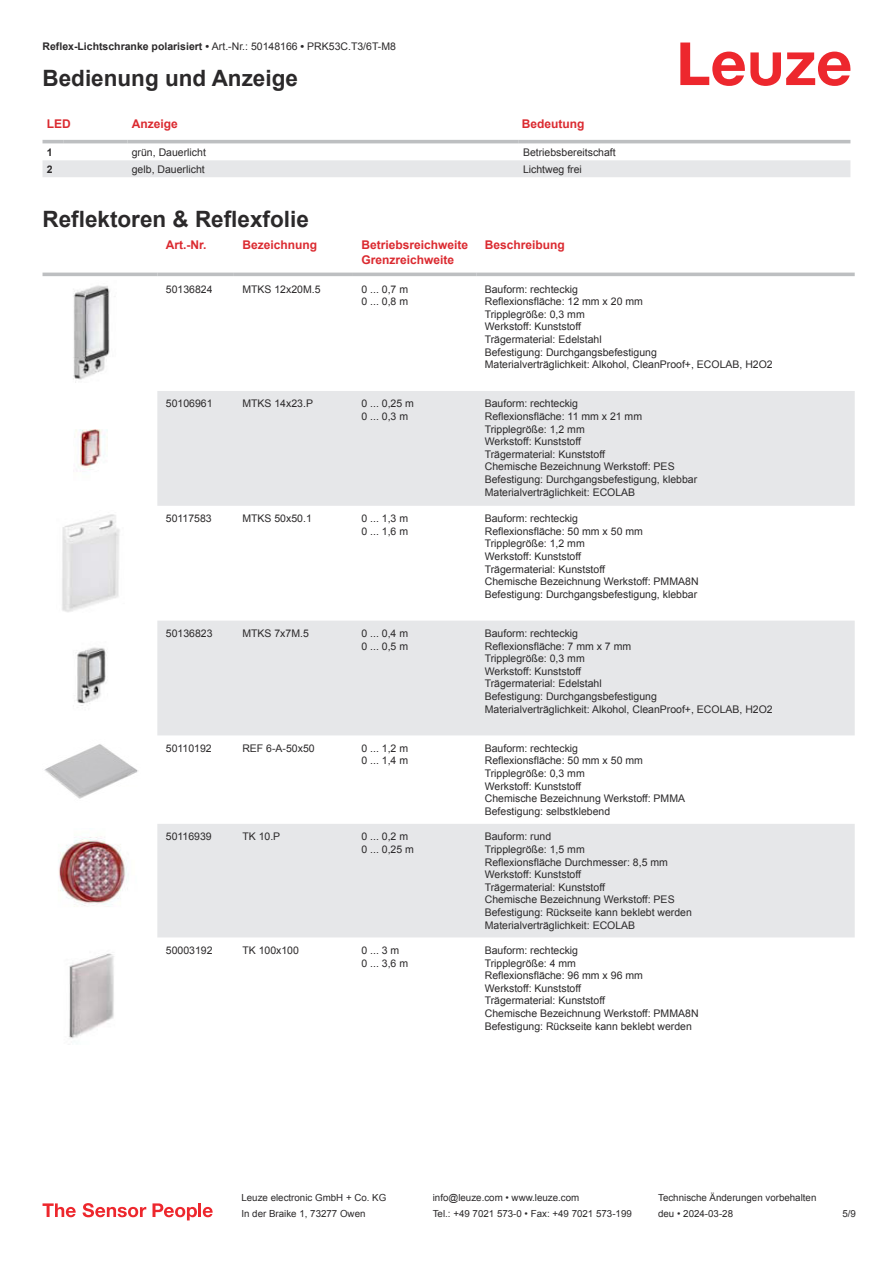
<style>
.page{position:relative;width:893px;height:1263px;background:#fff}
.page>*{position:absolute;margin:0;border:0;box-sizing:border-box;transform-origin:0 0}
.t1{font:700 22.5px "Arial";color:#2b292a}
.t2{font:700 12px/14.4px "Arial";color:#db2a30}
.t3{font:10.5px/12.6px "Arial";color:#2b292a}
.t4{font:700 10.5px "Arial";color:#2b292a}
.t5{font:9.75px "Arial";color:#2b292a}
.s1{font-weight:400}
</style>
<div class="page">
<svg style="left:680px;top:43px;width:170px;height:43px"></svg>
<svg style="left:43px;top:143px;width:807px;height:34px"></svg>
<hr style="left:43px;top:140px;width:21px;height:3px;background:#bdbfc1">
<hr style="left:64px;top:140px;width:64px;height:3px;background:#bdbfc1">
<hr style="left:128px;top:140px;width:391px;height:3px;background:#bdbfc1">
<hr style="left:519px;top:140px;width:331px;height:3px;background:#bdbfc1">
<svg style="left:157px;top:391px;width:698px;height:546px;fill:#e6e7e9"></svg>
<hr style="left:43px;top:273px;width:114px;height:3px;background:#bdbfc1">
<hr style="left:157px;top:273px;width:77px;height:3px;background:#bdbfc1">
<hr style="left:234px;top:273px;width:119px;height:3px;background:#bdbfc1">
<hr style="left:353px;top:273px;width:123px;height:3px;background:#bdbfc1">
<hr style="left:476px;top:273px;width:379px;height:3px;background:#bdbfc1">
<img style="left:73px;top:285px;width:37px;height:98px">
<img style="left:75px;top:429px;width:33px;height:42px">
<img style="left:62px;top:514px;width:58px;height:98px">
<img style="left:76px;top:647px;width:31px;height:59px">
<img style="left:44px;top:744px;width:94px;height:55px">
<img style="left:58px;top:837px;width:69px;height:70px">
<img style="left:69px;top:953px;width:45px;height:86px">
<svg style="left:43px;top:1203px;width:33px;height:14px"></svg>
<svg style="left:83px;top:1203px;width:63px;height:14px"></svg>
<svg style="left:153px;top:1203px;width:44px;height:17px"></svg>
<hr style="left:198px;top:1203px;width:3px;height:14px;background:#ed272d">
<svg style="left:203px;top:1207px;width:10px;height:10px"></svg>
<p class="t4" style="left:43px;top:43px;width:355px">Reflex-Lichtschranke polarisiert • <span class="s1">Art.-Nr.: 50148166</span> • <span class="s1">PRK53C.T3/6T-M8</span></p>
<h1 class="t1" style="left:43px;top:70px;width:257px">Bedienung und Anzeige</h1>
<p class="t2" style="left:47px;top:117px;width:25px">LED</p>
<p class="t2" style="left:132px;top:117px;width:48px">Anzeige</p>
<p class="t2" style="left:522px;top:117px;width:64px">Bedeutung</p>
<p class="t4" style="left:47px;top:148px;width:7px">1</p>
<p class="t3" style="left:132px;top:147px;width:76px">grün, Dauerlicht</p>
<p class="t3" style="left:523px;top:147px;width:94px">Betriebsbereitschaft</p>
<p class="t4" style="left:47px;top:165px;width:7px">2</p>
<p class="t3" style="left:132px;top:163px;width:74px">gelb, Dauerlicht</p>
<p class="t3" style="left:523px;top:163px;width:60px">Lichtweg frei</p>
<h1 class="t1" style="left:43px;top:211px;width:268px">Reflektoren &amp; Reflexfolie</h1>
<p class="t2" style="left:166px;top:239px;width:42px">Art.-Nr.</p>
<p class="t2" style="left:242px;top:239px;width:76px">Bezeichnung</p>
<p class="t2" style="left:361px;top:239px;width:108px">Betriebsreichweite<br>Grenzreichweite</p>
<p class="t2" style="left:485px;top:239px;width:82px">Beschreibung</p>
<p class="t3" style="left:166px;top:284px;width:48px">50136824</p>
<p class="t3" style="left:242px;top:284px;width:80px">MTKS 12x20M.5</p>
<p class="t3" style="left:361px;top:284px;width:48px">0 ... 0,7 m<br>0 ... 0,8 m</p>
<p class="t3" style="left:485px;top:284px;width:289px">Bauform: rechteckig<br>Reflexionsfläche: 12 mm x 20 mm<br>Tripplegröße: 0,3 mm<br>Werkstoff: Kunststoff<br>Trägermaterial: Edelstahl<br>Befestigung: Durchgangsbefestigung<br>Materialverträglichkeit: Alkohol, CleanProof+, ECOLAB, H2O2</p>
<p class="t3" style="left:166px;top:398px;width:48px">50106961</p>
<p class="t3" style="left:242px;top:398px;width:72px">MTKS 14x23.P</p>
<p class="t3" style="left:361px;top:398px;width:54px">0 ... 0,25 m<br>0 ... 0,3 m</p>
<p class="t3" style="left:485px;top:398px;width:214px">Bauform: rechteckig<br>Reflexionsfläche: 11 mm x 21 mm<br>Tripplegröße: 1,2 mm<br>Werkstoff: Kunststoff<br>Trägermaterial: Kunststoff<br>Chemische Bezeichnung Werkstoff: PES<br>Befestigung: Durchgangsbefestigung, klebbar<br>Materialverträglichkeit: ECOLAB</p>
<p class="t3" style="left:166px;top:513px;width:47px">50117583</p>
<p class="t3" style="left:242px;top:513px;width:71px">MTKS 50x50.1</p>
<p class="t3" style="left:361px;top:513px;width:48px">0 ... 1,3 m<br>0 ... 1,6 m</p>
<p class="t3" style="left:485px;top:513px;width:215px">Bauform: rechteckig<br>Reflexionsfläche: 50 mm x 50 mm<br>Tripplegröße: 1,2 mm<br>Werkstoff: Kunststoff<br>Trägermaterial: Kunststoff<br>Chemische Bezeichnung Werkstoff: PMMA8N<br>Befestigung: Durchgangsbefestigung, klebbar</p>
<p class="t3" style="left:166px;top:628px;width:48px">50136823</p>
<p class="t3" style="left:242px;top:628px;width:68px">MTKS 7x7M.5</p>
<p class="t3" style="left:361px;top:628px;width:48px">0 ... 0,4 m<br>0 ... 0,5 m</p>
<p class="t3" style="left:485px;top:628px;width:289px">Bauform: rechteckig<br>Reflexionsfläche: 7 mm x 7 mm<br>Tripplegröße: 0,3 mm<br>Werkstoff: Kunststoff<br>Trägermaterial: Edelstahl<br>Befestigung: Durchgangsbefestigung<br>Materialverträglichkeit: Alkohol, CleanProof+, ECOLAB, H2O2</p>
<p class="t3" style="left:166px;top:743px;width:47px">50110192</p>
<p class="t3" style="left:242px;top:743px;width:74px">REF 6-A-50x50</p>
<p class="t3" style="left:361px;top:743px;width:48px">0 ... 1,2 m<br>0 ... 1,4 m</p>
<p class="t3" style="left:485px;top:743px;width:202px">Bauform: rechteckig<br>Reflexionsfläche: 50 mm x 50 mm<br>Tripplegröße: 0,3 mm<br>Werkstoff: Kunststoff<br>Chemische Bezeichnung Werkstoff: PMMA<br>Befestigung: selbstklebend</p>
<p class="t3" style="left:166px;top:831px;width:47px">50116939</p>
<p class="t3" style="left:242px;top:831px;width:39px">TK 10.P</p>
<p class="t3" style="left:361px;top:831px;width:54px">0 ... 0,2 m<br>0 ... 0,25 m</p>
<p class="t3" style="left:485px;top:831px;width:209px">Bauform: rund<br>Tripplegröße: 1,5 mm<br>Reflexionsfläche Durchmesser: 8,5 mm<br>Werkstoff: Kunststoff<br>Trägermaterial: Kunststoff<br>Chemische Bezeichnung Werkstoff: PES<br>Befestigung: Rückseite kann beklebt werden<br>Materialverträglichkeit: ECOLAB</p>
<p class="t3" style="left:166px;top:945px;width:48px">50003192</p>
<p class="t3" style="left:242px;top:945px;width:58px">TK 100x100</p>
<p class="t3" style="left:361px;top:945px;width:48px">0 ... 3 m<br>0 ... 3,6 m</p>
<p class="t3" style="left:485px;top:945px;width:215px">Bauform: rechteckig<br>Tripplegröße: 4 mm<br>Reflexionsfläche: 96 mm x 96 mm<br>Werkstoff: Kunststoff<br>Trägermaterial: Kunststoff<br>Chemische Bezeichnung Werkstoff: PMMA8N<br>Befestigung: Rückseite kann beklebt werden</p>
<p class="t5" style="left:241px;top:1194px;width:146px">Leuze electronic GmbH + Co. KG</p>
<p class="t5" style="left:433px;top:1194px;width:148px">info@leuze.com • www.leuze.com</p>
<p class="t5" style="left:658px;top:1194px;width:160px">Technische Änderungen vorbehalten</p>
<p class="t5" style="left:241px;top:1210px;width:126px">In der Braike 1, 73277 Owen</p>
<p class="t5" style="left:433px;top:1210px;width:201px">Tel.: +49 7021 573-0 • Fax: +49 7021 573-199</p>
<p class="t5" style="left:658px;top:1210px;width:76px">deu • 2024-03-28</p>
<p class="t5" style="left:842px;top:1210px;width:15px">5 /9</p>
</div>
